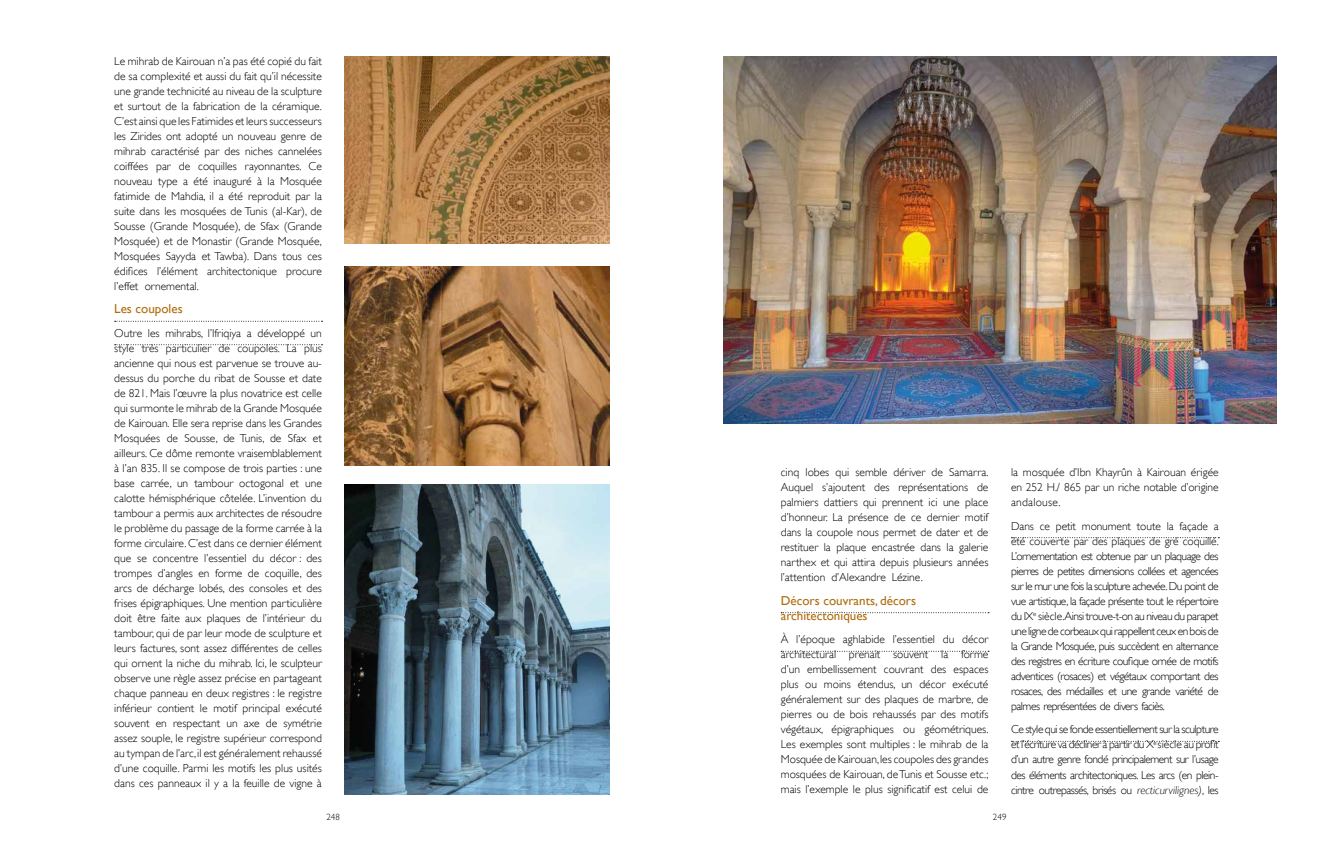
<style>
.page{position:relative;width:1333px;height:851px;background:#fff}
.page>*{position:absolute;margin:0;border:0;box-sizing:border-box;transform-origin:0 0}
.t1{font:13px/15px "Gill Sans";color:#af6d0d}
.t2{font:300 11.5px/15px "Gill Sans";color:#000;text-align:justify}
.t3{font:300 9px "Gill Sans";color:#000}
.s1{font-style:italic}
</style>
<div class="page">
<svg style="left:115px;top:321px;width:207px;height:1px"></svg>
<svg style="left:115px;top:344px;width:207px;height:1px"></svg>
<svg style="left:781px;top:612px;width:207px;height:1px"></svg>
<svg style="left:781px;top:650px;width:205px;height:1px"></svg>
<svg style="left:1011px;top:537px;width:208px;height:1px"></svg>
<svg style="left:1011px;top:740px;width:208px;height:1px"></svg>
<img style="left:723px;top:57px;width:552px;height:366px">
<img style="left:344px;top:266px;width:265px;height:199px">
<img style="left:344px;top:485px;width:265px;height:308px">
<img style="left:344px;top:57px;width:265px;height:186px">
<p class="t2" style="left:114px;top:53px;width:209px">Le mihrab de Kairouan n’a pas été copié du fait de sa complexité et aussi du fait qu’il nécessite une grande technicité au niveau de la sculpture et surtout de la fabrication de la céramique.<br>C’est ainsi que les Fatimides et leurs successeurs les Zirides ont adopté un nouveau genre de mihrab caractérisé par des niches cannelées coiffées par de coquilles rayonnantes. Ce nouveau type a été inauguré à la Mosquée fatimide de Mahdia, il a été reproduit par la suite dans les mosquées de Tunis (al-Kar), de Sousse (Grande Mosquée), de Sfax (Grande Mosquée) et de Monastir (Grande Mosquée, Mosquées Sayyda et Tawba). Dans tous ces édifices l’élément architectonique procure l’effet ornemental.</p>
<p class="t1" style="left:114px;top:301px;width:70px">Les coupoles</p>
<p class="t2" style="left:114px;top:325px;width:209px">Outre les mihrabs, l’Ifriqiya a développé un style très particulier de coupoles. La plus ancienne qui nous est parvenue se trouve au&shy;dessus du porche du ribat de Sousse et date de 821. Mais l’œuvre la plus novatrice est celle qui surmonte le mihrab de la Grande Mosquée de Kairouan<span class="s1">.</span> Elle sera reprise dans les Grandes Mosquées de Sousse, de Tunis, de Sfax et ailleurs. Ce dôme remonte vraisemblablement à l’an 835. Il se compose de trois parties : une base carrée, un tambour octogonal et une calotte hémisphérique côtelée. L’invention du tambour a permis aux architectes de résoudre le problème du passage de la forme carrée à la forme circulaire. C’est dans ce dernier élément que se concentre l’essentiel du décor : des trompes d’angles en forme de coquille, des arcs de décharge lobés, des consoles et des frises épigraphiques. Une mention particulière doit être faite aux plaques de l’intérieur du tambour, qui de par leur mode de sculpture et leurs factures, sont assez différentes de celles qui ornent la niche du mihrab. Ici, le sculpteur observe une règle assez précise en partageant chaque panneau en deux registres : le registre inférieur contient le motif principal exécuté souvent en respectant un axe de symétrie assez souple, le registre supérieur correspond au tympan de l’arc, il est généralement rehaussé d’une coquille. Parmi les motifs les plus usités dans ces panneaux il y a la feuille de vigne à</p>
<p class="t2" style="left:780px;top:465px;width:209px">cinq lobes qui semble dériver de Samarra.<br>Auquel s’ajoutent des représentations de palmiers dattiers qui prennent ici une place d’honneur. La présence de ce dernier motif dans la coupole nous permet de dater et de restituer la plaque encastrée dans la galerie narthex et qui attira depuis plusieurs années l’attention d’Alexandre Lézine.</p>
<p class="t1" style="left:780px;top:592px;width:137px">Décors couvrants, décors architectoniques</p>
<p class="t2" style="left:780px;top:632px;width:209px">À l’époque aghlabide l’essentiel du décor architectural prenait souvent la forme d’un embellissement couvrant des espaces plus ou moins étendus, un décor exécuté généralement sur des plaques de marbre, de pierres ou de bois rehaussés par des motifs végétaux, épigraphiques ou géométriques.<br>Les exemples sont multiples : le mihrab de la Mosquée de Kairouan, les coupoles des grandes mosquées de Kairouan, de Tunis et Sousse etc.; mais l’exemple le plus significatif est celui de</p>
<p class="t2" style="left:1011px;top:465px;width:209px">la mosquée d’Ibn Khayrûn à Kairouan érigée en 252 H./ 865 par un riche notable d’origine andalouse.</p>
<p class="t2" style="left:1011px;top:518px;width:209px">Dans ce petit monument toute la façade a été couverte par des plaques de gré coquillé.<br>L’ornementation est obtenue par un plaquage des pierres de petites dimensions collées et agencées sur le mur une fois la sculpture achevée. Du point de vue artistique, la façade présente tout le répertoire du IX<sup>e</sup> siècle.Ainsi trouve-t-on au niveau du parapet une ligne de corbeaux qui rappellent ceux en bois de la Grande Mosquée, puis succèdent en alternance des registres en écriture coufique ornée de motifs adventices (rosaces) et végétaux comportant des rosaces, des médailles et une grande variété de palmes représentées de divers faciès.</p>
<p class="t2" style="left:1011px;top:722px;width:209px">Ce style qui se fonde essentiellement sur la sculpture et l’écriture va décliner à partir du X<sup>e</sup> siècle au profit d’un autre genre fondé principalement sur l’usage des éléments architectoniques. Les arcs (en plein&shy;cintre outrepassés, brisés ou <span class="s1">recticurvilignes)</span>, les</p>
<p class="t3" style="left:326px;top:811px;width:15px">248</p>
<p class="t3" style="left:992px;top:811px;width:15px">249</p>
</div>
